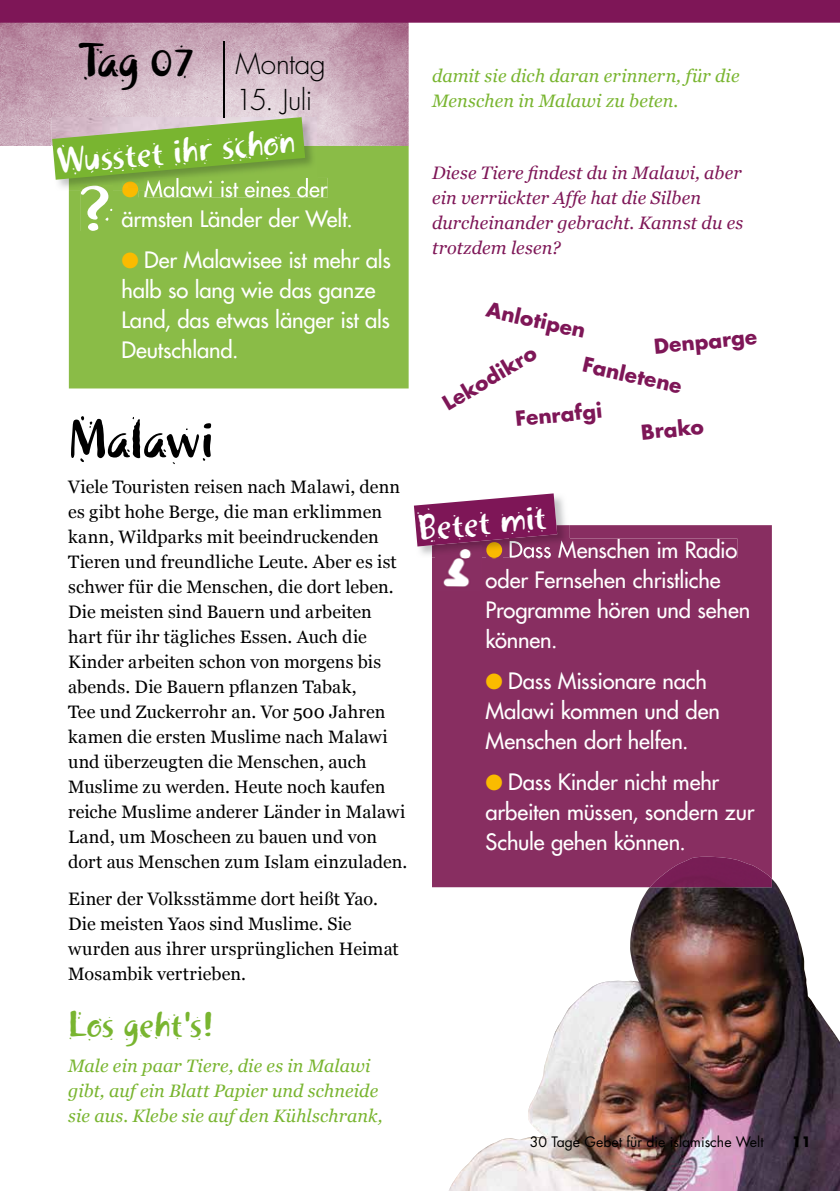
<style>
.page{position:relative;width:840px;height:1191px;background:#fff}
.page>*{position:absolute;margin:0;border:0;box-sizing:border-box;transform-origin:0 0}
.t1{font:66.8px "Khaki Two";color:#fff}
.t2{font:54px "Khaki Two";letter-spacing:-.01em;color:#000}
.t3{font:48.6px "Khaki Two";color:#000}
.t4{font:36px "Khaki Two";color:#fff}
.t5{font:36px "Khaki Two";color:#79b530}
.t6{font:300 28px "Futura";letter-spacing:-.015em;color:#000}
.t7{font:22px/30px "Futura";letter-spacing:-.005em;color:#fff}
.t8{font:700 20px "Futura";color:#7e1657}
.t9{font:18px/25px "Georgia";letter-spacing:.005em;color:#000}
.t10{font:italic 18px/25px "Georgia";letter-spacing:.005em;color:#79b530}
.t11{font:italic 18px/25px "Georgia";letter-spacing:.005em;color:#7e1657}
.t12{font:14px "Futura";color:#000}
.t13{font:700 14px "Futura";color:#000}
.s1{font-size:40.2px}
.s2{color:#fabb00}
</style>
<div class="page">
<img style="left:448px;top:878px;width:391px;height:313px">
<img style="left:0;top:23px;width:408px;height:123px">
<div style="left:0;top:0;width:839px;height:23px;background:#7e1657"></div>
<hr style="left:223px;top:42px;width:1px;height:75px;background:#000">
<div style="left:69px;top:146px;width:339px;height:242px;background:#8abc47"></div>
<div style="left:81px;top:191px;width:31px;height:40px;background:#8abc47"></div>
<svg style="left:52px;top:117px;width:275px;height:80px;background:#92ba59"></svg>
<div style="left:432px;top:525px;width:339px;height:362px;background:#882e61"></div>
<img style="left:649px;top:856px;width:122px;height:31px">
<svg style="left:414px;top:493px;width:323px;height:66px"></svg>
<img style="left:435px;top:545px;width:45px;height:45px">
<h3 class="t3" style="left:77px;top:31px;width:119px">Tag <span class="s1">07</span></h3>
<h3 class="t6" style="left:235px;top:47px;width:92px">Montag</h3>
<h3 class="t6" style="left:235px;top:83px;width:78px">15. Juli</h3>
<h3 class="t4" style="left:54px;top:140px;width:242px;rotate:-5deg">Wusstet ihr schon</h3>
<h1 class="t1" style="left:77px;top:169px;width:39px">?</h1>
<p class="t7" style="left:121px;top:174px;width:233px"><span class="s2">●</span> Malawi ist eines der ärmsten Länder der Welt.</p>
<p class="t7" style="left:121px;top:245px;width:270px"><span class="s2">●</span> Der Malawisee ist mehr als halb so lang wie das ganze<br>Land, das etwas länger ist als<br>Deutschland.</p>
<h2 class="t2" style="left:68px;top:407px;width:146px">Malawi</h2>
<p class="t9" style="left:68px;top:474px;width:340px">Viele Touristen reisen nach Malawi, denn es gibt hohe Berge, die man erklimmen kann, Wildparks mit beeindruckenden Tieren und freundliche Leute. Aber es ist schwer für die Menschen, die dort leben.<br>Die meisten sind Bauern und arbeiten hart für ihr tägliches Essen. Auch die Kinder arbeiten schon von morgens bis abends. Die Bauern pflanzen Tabak,<br>Tee und Zuckerrohr an. Vor 500 Jahren kamen die ersten Muslime nach Malawi und überzeugten die Menschen, auch Muslime zu werden. Heute noch kaufen reiche Muslime anderer Länder in Malawi Land, um Moscheen zu bauen und von dort aus Menschen zum Islam einzuladen.</p>
<p class="t9" style="left:68px;top:885px;width:332px">Einer der Volksstämme dort heißt Yao.<br>Die meisten Yaos sind Muslime. Sie wurden aus ihrer ursprünglichen Heimat Mosambik vertrieben.</p>
<h3 class="t5" style="left:68px;top:1002px;width:147px">Los geht's!</h3>
<p class="t10" style="left:68px;top:1053px;width:316px">Male ein paar Tiere, die es in Malawi gibt, auf ein Blatt Papier und schneide sie aus. Klebe sie auf den Kühlschrank,</p>
<p class="t10" style="left:432px;top:63px;width:309px">damit sie dich daran erinnern, für die<br>Menschen in Malawi zu beten.</p>
<p class="t11" style="left:432px;top:161px;width:312px">Diese Tiere findest du in Malawi, aber ein verrückter Affe hat die Silben durcheinander gebracht. Kannst du es trotzdem lesen?</p>
<p class="t8" style="left:489px;top:296px;width:103px;rotate:12deg">Anlotipen</p>
<p class="t8" style="left:585px;top:351px;width:103px;rotate:12deg">Fanletene</p>
<p class="t8" style="left:652px;top:333px;width:105px;rotate:-6deg">Denparge</p>
<p class="t8" style="left:437px;top:393px;width:107px;rotate:-31deg">Lekodikro</p>
<p class="t8" style="left:514px;top:406px;width:88px;rotate:-6deg">Fenrafgi</p>
<p class="t8" style="left:639px;top:419px;width:64px;rotate:-6deg">Brako</p>
<h3 class="t4" style="left:415px;top:506px;width:131px;rotate:-5deg">Betet mit</h3>
<p class="t7" style="left:485px;top:534px;width:266px"><span class="s2">●</span> Dass Menschen im Radio oder Fernsehen christliche<br>Programme hören und sehen können.</p>
<p class="t7" style="left:485px;top:666px;width:236px"><span class="s2">●</span> Dass Missionare nach<br>Malawi kommen und den<br>Menschen dort helfen.</p>
<p class="t7" style="left:485px;top:767px;width:270px"><span class="s2">●</span> Dass Kinder nicht mehr arbeiten müssen, sondern zur<br>Schule gehen können.</p>
<p class="t12" style="left:529px;top:1132px;width:235px">30 Tage Gebet für die islamische Welt</p>
<p class="t13" style="left:791px;top:1132px;width:21px">11</p>
</div>
